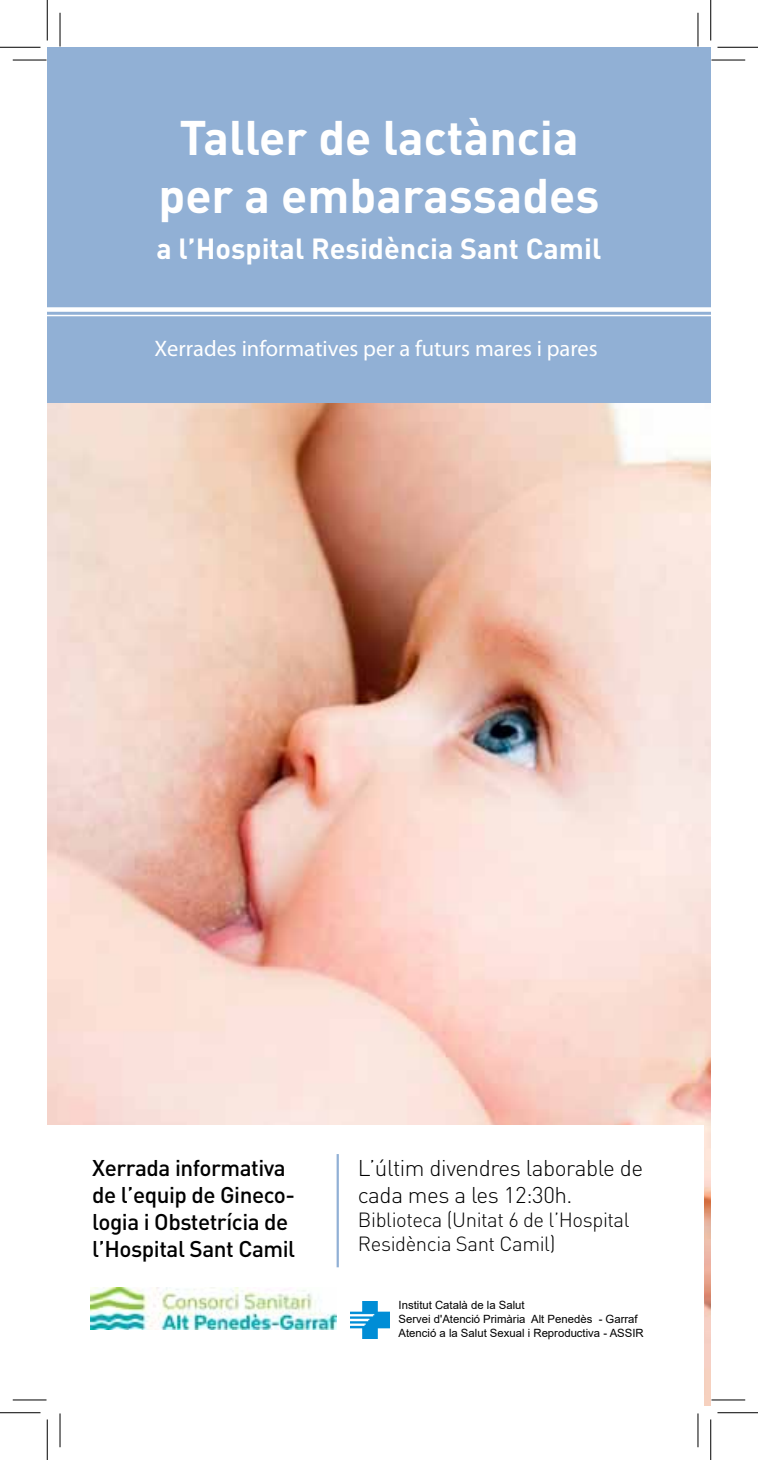
<style>
.page{position:relative;width:758px;height:1460px;background:#fff}
.page>*{position:absolute;margin:0;border:0;box-sizing:border-box;transform-origin:0 0}
.t1{font:700 47.93px/57.6px "DIN";color:#fff;text-align:center}
.t2{font:700 28.8px "DIN";color:#fff}
.t3{font:500 22.5px/27px "DIN";letter-spacing:-.02em;color:#000}
.t4{font:300 22.5px/27px "DIN";letter-spacing:-.02em;color:#000}
.t5{font:22.5px "Myriad Pro";color:#fff}
.t6{font:300 20.25px/24.3px "DIN";letter-spacing:-.02em;color:#000}
.t7{font:11.25px/13.5px "Arial";color:#000}
</style>
<div class="page">
<img style="left:47px;top:403px;width:664px;height:1002px">
<div style="left:47px;top:1125px;width:657px;height:287px;background:#fff"></div>
<div style="left:47px;top:47px;width:664px;height:356px;background:#91b0d5"></div>
<hr style="left:337px;top:1154px;width:2px;height:113px;background:#91b0d5">
<div style="left:47px;top:307px;width:664px;height:5px;background:#fff"></div>
<hr style="left:47px;top:315px;width:664px;height:1px;background:#fff">
<img style="left:351px;top:1301px;width:38px;height:37px">
<img style="left:90px;top:1287px;width:247px;height:42px">
<hr style="left:13px;top:60px;width:34px;height:1px;background:#000">
<hr style="left:711px;top:60px;width:34px;height:1px;background:#000">
<hr style="left:13px;top:1399px;width:34px;height:1px;background:#000">
<hr style="left:711px;top:1399px;width:34px;height:1px;background:#000">
<hr style="left:60px;top:13px;width:1px;height:34px;background:#000">
<hr style="left:60px;top:1413px;width:1px;height:34px;background:#000">
<hr style="left:697px;top:13px;width:1px;height:34px;background:#000">
<hr style="left:697px;top:1413px;width:1px;height:34px;background:#000">
<hr style="left:0;top:47px;width:40px;height:1px;background:#000">
<hr style="left:717px;top:47px;width:41px;height:1px;background:#000">
<hr style="left:0;top:1412px;width:40px;height:1px;background:#000">
<hr style="left:717px;top:1412px;width:41px;height:1px;background:#000">
<hr style="left:47px;top:0;width:1px;height:40px;background:#000">
<hr style="left:47px;top:1419px;width:1px;height:40px;background:#000">
<hr style="left:710px;top:0;width:1px;height:40px;background:#000">
<hr style="left:710px;top:1419px;width:1px;height:40px;background:#000">
<h1 class="t1" style="left:158px;top:107px;width:442px">Taller de lactància per a embarassades</h1>
<h2 class="t2" style="left:157px;top:230px;width:446px">a l’Hospital Residència Sant Camil</h2>
<h3 class="t5" style="left:155px;top:334px;width:445px">Xerrades informatives per a futurs mares i pares</h3>
<h3 class="t3" style="left:92px;top:1153px;width:204px">Xerrada informativa de l’equip de Gineco&shy;logia i Obstetrícia de l’Hospital Sant Camil</h3>
<h3 class="t4" style="left:358px;top:1153px;width:287px">L’últim divendres laborable de cada mes a les 12:30h.</h3>
<h3 class="t6" style="left:358px;top:1207px;width:273px">Biblioteca (Unitat 6 de l’Hospital<br>Residència Sant Camil)</h3>
<p class="t7" style="left:398px;top:1298px;width:247px">Institut Català de la Salut<br>Servei d'Atenció Primària Alt Penedès - Garraf<br>Atenció a la Salut Sexual i Reproductiva - ASSIR</p>
</div>
